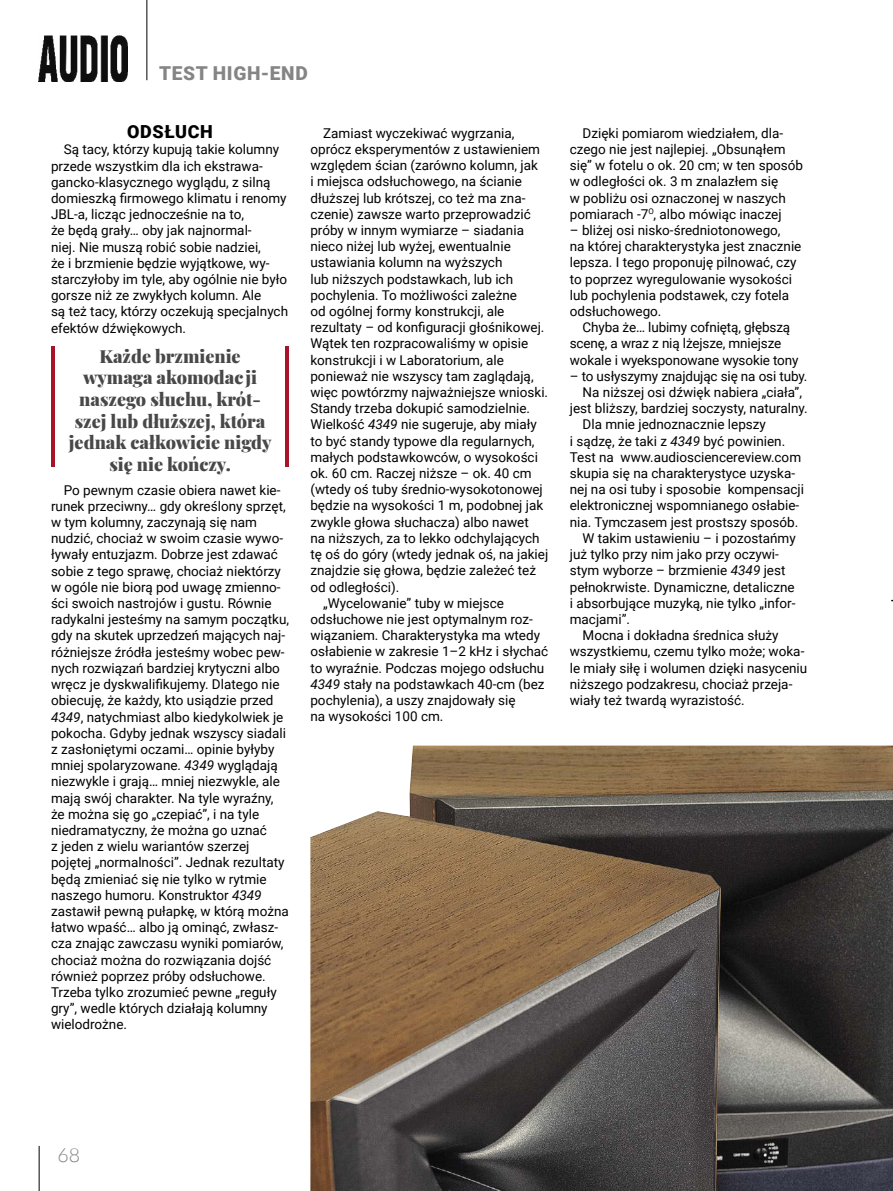
<style>
.page{position:relative;width:893px;height:1191px;background:#fff}
.page>*{position:absolute;margin:0;border:0;box-sizing:border-box;transform-origin:0 0}
.t1{font:300 19.5px "Lato";color:#858585}
.t2{font:900 19.2px "Roboto";letter-spacing:.035em;color:#858585}
.t3{font:900 18px/21.6px "Playfair Display";color:#484848;text-align:center}
.t4{font:900 18px "Roboto";letter-spacing:.035em;color:#000}
.t5{font:13.5px/16.2px "Roboto";color:#000}
.s1{font-style:italic}
</style>
<div class="page">
<hr style="left:39px;top:1145px;width:1px;height:46px;background:#000">
<hr style="left:147px;top:0;width:1px;height:80px;background:#000">
<img style="left:39px;top:35px;width:89px;height:46px">
<hr style="left:51px;top:346px;width:4px;height:120px;background:#a9132a">
<hr style="left:285px;top:346px;width:4px;height:120px;background:#a9132a">
<img style="left:310px;top:745px;width:583px;height:446px">
<h2 class="t2" style="left:159px;top:60px;width:150px">TEST HIGH-END</h2>
<h3 class="t4" style="left:127px;top:119px;width:87px">ODSŁUCH</h3>
<p class="t5" style="left:51px;top:141px;width:239px;text-indent:13px">Są tacy, którzy kupują takie kolumny przede wszystkim dla ich ekstrawa&shy;gancko-klasycznego wyglądu, z silną domieszką firmowego klimatu i renomy JBL-a, licząc jednocześnie na to,<br>że będą grały… oby jak najnormal-<br>niej. Nie muszą robić sobie nadziei,<br>że i brzmienie będzie wyjątkowe, wy&shy;starczyłoby im tyle, aby ogólnie nie było gorsze niż ze zwykłych kolumn. Ale<br>są też tacy, którzy oczekują specjalnych efektów dźwiękowych.</p>
<h3 class="t3" style="left:69px;top:343px;width:204px">Każde brzmienie wymaga akomodacji naszego słuchu, krót&shy;szej lub dłuższej, która jednak całkowicie nigdy się nie kończy.</h3>
<p class="t5" style="left:51px;top:481px;width:240px;text-indent:13px">Po pewnym czasie obiera nawet kie&shy;runek przeciwny… gdy określony sprzęt, w tym kolumny, zaczynają się nam nudzić, chociaż w swoim czasie wywo&shy;ływały entuzjazm. Dobrze jest zdawać sobie z tego sprawę, chociaż niektórzy w ogóle nie biorą pod uwagę zmienno&shy;ści swoich nastrojów i gustu. Równie radykalni jesteśmy na samym początku, gdy na skutek uprzedzeń mających naj&shy;różniejsze źródła jesteśmy wobec pew&shy;nych rozwiązań bardziej krytyczni albo wręcz je dyskwalifikujemy. Dlatego nie obiecuję, że każdy, kto usiądzie przed <span class="s1">4349</span>, natychmiast albo kiedykolwiek je pokocha. Gdyby jednak wszyscy siadali z zasłoniętymi oczami… opinie byłyby mniej spolaryzowane. <span class="s1">4349</span> wyglądają niezwykle i grają… mniej niezwykle, ale mają swój charakter. Na tyle wyraźny, że można się go „czepiać”, i na tyle niedramatyczny, że można go uznać<br>z jeden z wielu wariantów szerzej pojętej „normalności”. Jednak rezultaty będą zmieniać się nie tylko w rytmie naszego humoru. Konstruktor <span class="s1">4349 </span>zastawił pewną pułapkę, w którą można łatwo wpaść… albo ją ominąć, zwłasz&shy;cza znając zawczasu wyniki pomiarów, chociaż można do rozwiązania dojść również poprzez próby odsłuchowe.<br>Trzeba tylko zrozumieć pewne „reguły gry”, wedle których działają kolumny wielodrożne.</p>
<p class="t5" style="left:323px;top:124px;width:193px">Zamiast wyczekiwać wygrzania,</p>
<p class="t5" style="left:310px;top:140px;width:231px">oprócz eksperymentów z ustawieniem</p>
<p class="t5" style="left:310px;top:157px;width:229px">względem ścian (zarówno kolumn, jak</p>
<p class="t5" style="left:310px;top:173px;width:213px">i miejsca odsłuchowego, na ścianie</p>
<p class="t5" style="left:310px;top:189px;width:217px">dłuższej lub krótszej, co też ma zna-</p>
<p class="t5" style="left:310px;top:205px;width:222px">czenie) zawsze warto przeprowadzić</p>
<p class="t5" style="left:310px;top:221px;width:215px">próby w innym wymiarze – siadania</p>
<p class="t5" style="left:310px;top:238px;width:202px">nieco niżej lub wyżej, ewentualnie</p>
<p class="t5" style="left:310px;top:254px;width:194px">ustawiania kolumn na wyższych</p>
<p class="t5" style="left:310px;top:270px;width:204px">lub niższych podstawkach, lub ich</p>
<p class="t5" style="left:310px;top:286px;width:208px">pochylenia. To możliwości zależne</p>
<p class="t5" style="left:310px;top:302px;width:196px">od ogólnej formy konstrukcji, ale</p>
<p class="t5" style="left:310px;top:319px;width:236px">rezultaty – od konfiguracji głośnikowej.</p>
<p class="t5" style="left:310px;top:335px;width:219px">Wątek ten rozpracowaliśmy w opisie</p>
<p class="t5" style="left:310px;top:351px;width:195px">konstrukcji i w Laboratorium, ale</p>
<p class="t5" style="left:310px;top:367px;width:225px">ponieważ nie wszyscy tam zaglądają,</p>
<p class="t5" style="left:310px;top:383px;width:239px">więc powtórzmy najważniejsze wnioski.</p>
<p class="t5" style="left:310px;top:400px;width:221px">Standy trzeba dokupić samodzielnie.</p>
<p class="t5" style="left:310px;top:416px;width:228px">Wielkość <span class="s1">4349</span> nie sugeruje, aby miały</p>
<p class="t5" style="left:310px;top:432px;width:226px">to być standy typowe dla regularnych,</p>
<p class="t5" style="left:310px;top:448px;width:229px">małych podstawkowców, o wysokości</p>
<p class="t5" style="left:310px;top:464px;width:223px">ok. 60 cm. Raczej niższe – ok. 40 cm</p>
<p class="t5" style="left:310px;top:481px;width:234px">(wtedy oś tuby średnio-wysokotonowej</p>
<p class="t5" style="left:310px;top:497px;width:234px">będzie na wysokości 1 m, podobnej jak</p>
<p class="t5" style="left:310px;top:513px;width:220px">zwykle głowa słuchacza) albo nawet</p>
<p class="t5" style="left:310px;top:529px;width:231px">na niższych, za to lekko odchylających</p>
<p class="t5" style="left:310px;top:545px;width:239px">tę oś do góry (wtedy jednak oś, na jakiej</p>
<p class="t5" style="left:310px;top:562px;width:227px">znajdzie się głowa, będzie zależeć też</p>
<p class="t5" style="left:310px;top:578px;width:90px">od odległości).</p>
<p class="t5" style="left:323px;top:594px;width:182px">„Wycelowanie” tuby w miejsce</p>
<p class="t5" style="left:310px;top:610px;width:224px">odsłuchowe nie jest optymalnym roz-</p>
<p class="t5" style="left:310px;top:626px;width:231px">wiązaniem. Charakterystyka ma wtedy</p>
<p class="t5" style="left:310px;top:643px;width:239px">osłabienie w zakresie 1–2 kHz i słychać</p>
<p class="t5" style="left:310px;top:659px;width:235px">to wyraźnie. Podczas mojego odsłuchu</p>
<p class="t5" style="left:310px;top:675px;width:236px"><span class="s1">4349</span> stały na podstawkach 40-cm (bez</p>
<p class="t5" style="left:310px;top:691px;width:207px">pochylenia), a uszy znajdowały się</p>
<p class="t5" style="left:310px;top:707px;width:135px">na wysokości 100 cm.</p>
<p class="t5" style="left:570px;top:124px;width:235px;text-indent:13px">Dzięki pomiarom wiedziałem, dla&shy;czego nie jest najlepiej. „Obsunąłem się” w fotelu o ok. 20 cm; w ten sposób w odległości ok. 3 m znalazłem się<br>w pobliżu osi oznaczonej w naszych pomiarach -7<sup>O</sup>, albo mówiąc inaczej</p>
<p class="t5" style="left:570px;top:221px;width:233px">– bliżej osi nisko-średniotonowego,<br>na której charakterystyka jest znacznie lepsza. I tego proponuję pilnować, czy to poprzez wyregulowanie wysokości lub pochylenia podstawek, czy fotela odsłuchowego.</p>
<p class="t5" style="left:570px;top:319px;width:230px;text-indent:13px">Chyba że… lubimy cofniętą, głębszą scenę, a wraz z nią lżejsze, mniejsze wokale i wyeksponowane wysokie tony</p>
<p class="t5" style="left:570px;top:367px;width:239px">– to usłyszymy znajdując się na osi tuby.</p>
<p class="t5" style="left:583px;top:383px;width:221px">Na niższej osi dźwięk nabiera „ciała”,</p>
<p class="t5" style="left:570px;top:400px;width:239px">jest bliższy, bardziej soczysty, naturalny.</p>
<p class="t5" style="left:583px;top:416px;width:185px">Dla mnie jednoznacznie lepszy</p>
<p class="t5" style="left:570px;top:432px;width:217px">i sądzę, że taki z <span class="s1">4349</span> być powinien.</p>
<p class="t5" style="left:570px;top:448px;width:233px">Test na www.audiosciencereview.com</p>
<p class="t5" style="left:570px;top:464px;width:227px">skupia się na charakterystyce uzyska-</p>
<p class="t5" style="left:570px;top:481px;width:236px">nej na osi tuby i sposobie kompensacji</p>
<p class="t5" style="left:570px;top:497px;width:231px">elektronicznej wspomnianego osłabie-</p>
<p class="t5" style="left:570px;top:513px;width:230px">nia. Tymczasem jest prostszy sposób.</p>
<p class="t5" style="left:583px;top:529px;width:215px">W takim ustawieniu – i pozostańmy</p>
<p class="t5" style="left:570px;top:545px;width:211px">już tylko przy nim jako przy oczywi-</p>
<p class="t5" style="left:570px;top:562px;width:217px">stym wyborze – brzmienie <span class="s1">4349</span> jest</p>
<p class="t5" style="left:570px;top:578px;width:226px">pełnokrwiste. Dynamiczne, detaliczne</p>
<p class="t5" style="left:570px;top:594px;width:227px">i absorbujące muzyką, nie tylko „infor-</p>
<p class="t5" style="left:570px;top:610px;width:62px">macjami”.</p>
<p class="t5" style="left:583px;top:626px;width:197px">Mocna i dokładna średnica służy</p>
<p class="t5" style="left:570px;top:643px;width:236px">wszystkiemu, czemu tylko może; woka-</p>
<p class="t5" style="left:570px;top:659px;width:239px">le miały siłę i wolumen dzięki nasyceniu</p>
<p class="t5" style="left:570px;top:675px;width:224px">niższego podzakresu, chociaż przeja-</p>
<p class="t5" style="left:570px;top:691px;width:177px">wiały też twardą wyrazistość.</p>
<h1 class="t1" style="left:57px;top:1144px;width:24px">68</h1>
</div>
